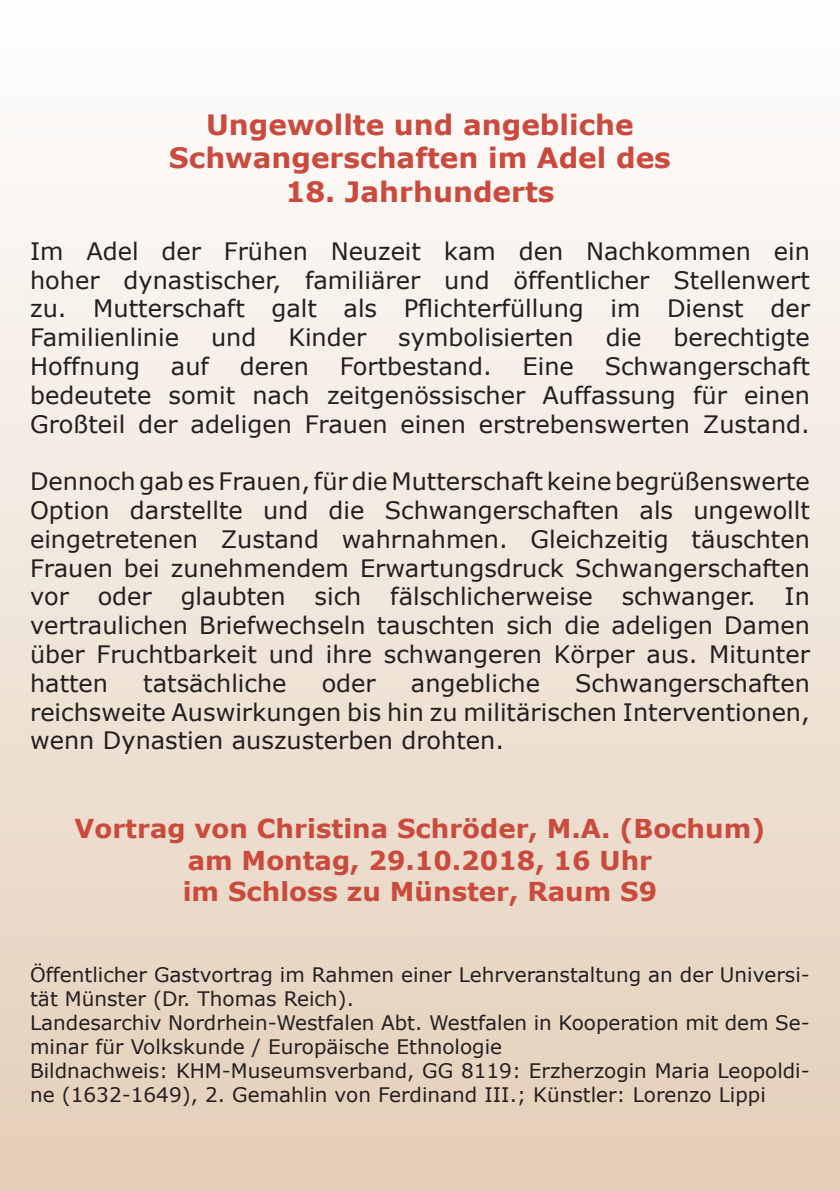
<style>
.page{position:relative;width:840px;height:1191px;background:#fff}
.page>*{position:absolute;margin:0;border:0;box-sizing:border-box;transform-origin:0 0}
.t1{font:700 28px/33.6px "Verdana";color:#ca4a3d;text-align:center}
.t2{font:700 26px/31.2px "Verdana";color:#ca4a3d;text-align:center}
.t3{font:24px/28.8px "Verdana";color:#231f20;text-align:justify}
.t4{font:20px/24px "Verdana";color:#231f20}
</style>
<div class="page">
<div style="left:0;top:0;width:839px;height:1191px;background:linear-gradient(to bottom,#fefefe,#e3ceb8)"></div>
<p class="t1" style="left:169px;top:107px;width:503px">Ungewollte und angebliche<br>Schwangerschaften im Adel des</p>
<p class="t1" style="left:285px;top:174px;width:270px">18. Jahrhunderts</p>
<p class="t3" style="left:30px;top:236px;width:780px">Im Adel der Frühen Neuzeit kam den Nachkommen ein hoher dynastischer, familiärer und öffentlicher Stellenwert zu. Mutterschaft galt als Pflichterfüllung im Dienst der Familienlinie</p>
<p class="t3" style="left:211px;top:323px;width:47px">und</p>
<p class="t3" style="left:288px;top:323px;width:79px">Kinder</p>
<p class="t3" style="left:398px;top:323px;width:177px">symbolisierten</p>
<p class="t3" style="left:605px;top:323px;width:37px">die</p>
<p class="t3" style="left:673px;top:323px;width:138px">berechtigte</p>
<p class="t3" style="left:30px;top:351px;width:781px;text-indent:574px">Schwangerschaft bedeutete somit nach zeitgenössischer Auffassung für einen Großteil der adeligen Frauen einen erstrebenswerten Zustand.</p>
<p class="t3" style="left:30px;top:467px;width:781px">Dennoch gab es Frauen, für die Mutterschaft keine begrüßenswerte Option darstellte und die Schwangerschaften als ungewollt eingetretenen Zustand wahrnahmen. Gleichzeitig täuschten Frauen bei zunehmendem Erwartungsdruck Schwangerschaften vor oder glaubten sich fälschlicherweise schwanger. In vertraulichen Briefwechseln tauschten sich die adeligen Damen über Fruchtbarkeit und ihre schwangeren Körper aus. Mitunter hatten</p>
<p class="t3" style="left:30px;top:351px;width:112px">Hoffnung</p>
<p class="t3" style="left:171px;top:351px;width:40px">auf</p>
<p class="t3" style="left:240px;top:351px;width:71px">deren</p>
<p class="t3" style="left:339px;top:351px;width:153px">Fortbestand.</p>
<p class="t3" style="left:522px;top:351px;width:53px">Eine</p>
<p class="t3" style="left:30px;top:668px;width:781px;text-indent:544px">Schwangerschaften reichsweite Auswirkungen bis hin zu militärischen Interventionen, wenn Dynastien auszusterben drohten.</p>
<p class="t3" style="left:143px;top:668px;width:145px">tatsächliche</p>
<p class="t3" style="left:321px;top:668px;width:56px">oder</p>
<p class="t3" style="left:410px;top:668px;width:130px">angebliche</p>
<p class="t2" style="left:75px;top:812px;width:692px">Vortrag von Christina Schröder, M.A. (Bochum) am Montag, 29.10.2018, 16 Uhr<br>im Schloss zu Münster, Raum S9</p>
<p class="t4" style="left:30px;top:963px;width:780px">Öffentlicher Gastvortrag im Rahmen einer Lehrveranstaltung an der Universi&shy;tät Münster (Dr. Thomas Reich).<br>Landesarchiv Nordrhein-Westfalen Abt. Westfalen in Kooperation mit dem Se&shy;minar für Volkskunde / Europäische Ethnologie<br>Bildnachweis: KHM-Museumsverband, GG 8119: Erzherzogin Maria Leopoldi&shy;ne (1632-1649), 2. Gemahlin von Ferdinand III.; Künstler: Lorenzo Lippi</p>
</div>
